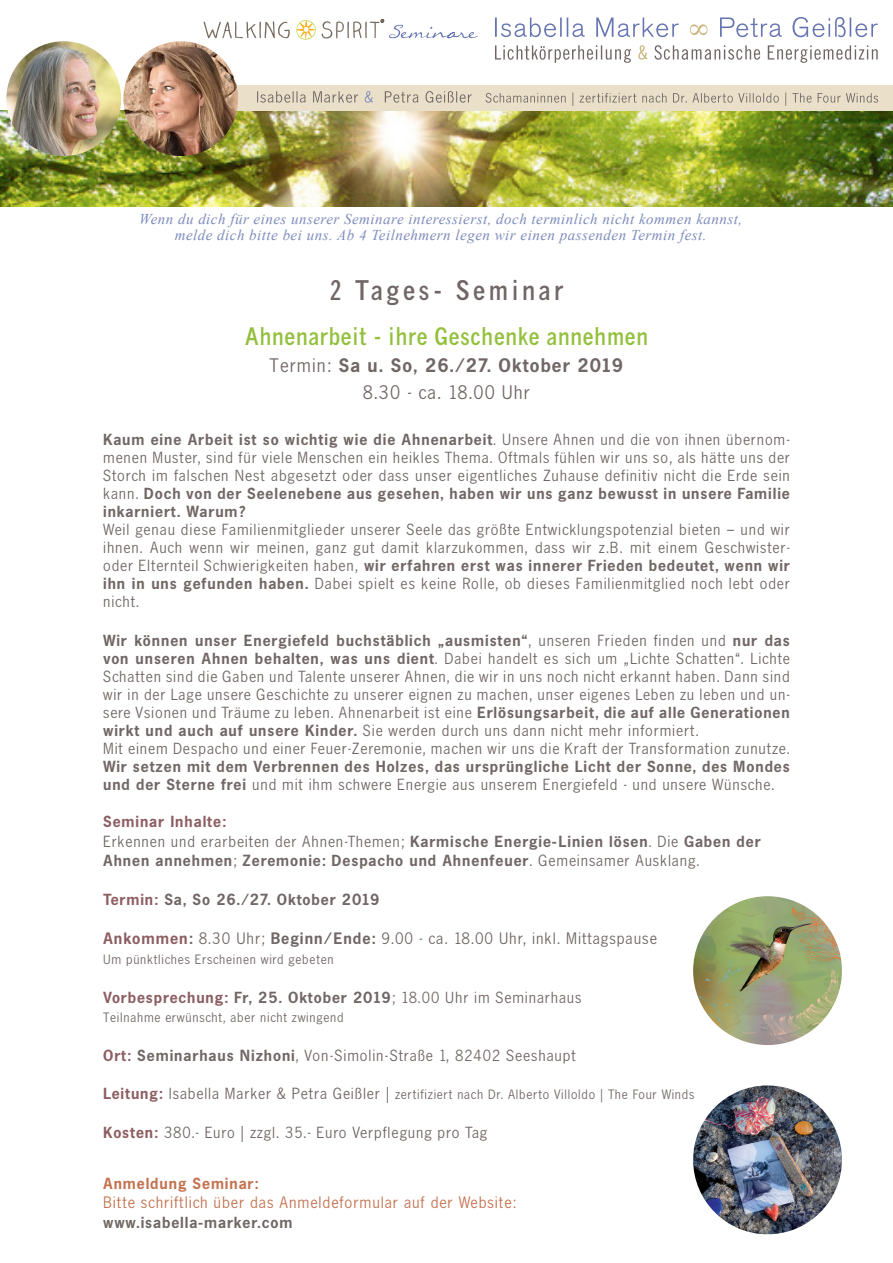
<style>
.page{position:relative;width:893px;height:1263px;background:#fff}
.page>*{position:absolute;margin:0;border:0;box-sizing:border-box;transform-origin:0 0}
.t1{font:700 condensed 27px "News Gothic";letter-spacing:.135em;color:#706665}
.t2{font:700 condensed 24px "News Gothic";letter-spacing:.035em;color:#93c03d}
.t3{font:700 19.5px/27px "News Gothic BQ";letter-spacing:.055em;color:#706665;text-align:center}
.t4{font:16.5px "News Gothic BQ";letter-spacing:.055em;color:#706665}
.t5{font:16.5px "News Gothic BQ";letter-spacing:.055em;color:#c3714e}
.t6{font:16.05px/18px "News Gothic BQ";letter-spacing:.055em;color:#706665;text-align:justify}
.t7{font:700 16.05px/19.5px "News Gothic BQ";letter-spacing:.055em;color:#706665}
.t8{font:700 16.05px "News Gothic BQ";letter-spacing:.055em;color:#c3714e}
.t9{font:italic 15px/15.8px "Times New Roman";letter-spacing:.035em;color:#7e8bbb;text-align:center}
.t10{font:13.5px "News Gothic BQ";letter-spacing:.055em;color:#706665}
.s1{font-weight:400}
.s2{font-weight:700}
.s3{color:#8c5d61}
.s4{font-weight:700;color:#8c5d61}
.s5{font-weight:700;font-size:16.05px;color:#8c5d61}
.s6{font-size:16.05px}
</style>
<div class="page">
<img style="left:693px;top:896px;width:149px;height:149px;border-radius:74px">
<img style="left:0;top:111px;width:893px;height:95px">
<div style="left:172px;top:85px;width:721px;height:26px;background:#eae0c9"></div>
<img style="left:6px;top:41px;width:115px;height:115px;border-radius:57px">
<img style="left:123px;top:41px;width:115px;height:115px;border-radius:57px">
<svg style="left:654px;top:45px;width:224px;height:18px"></svg>
<svg style="left:638px;top:45px;width:9px;height:15px"></svg>
<svg style="left:495px;top:45px;width:136px;height:18px"></svg>
<svg style="left:204px;top:21px;width:86px;height:17px"></svg>
<svg style="left:296px;top:20px;width:20px;height:20px"></svg>
<svg style="left:322px;top:19px;width:155px;height:19px"></svg>
<svg style="left:720px;top:17px;width:158px;height:20px"></svg>
<svg style="left:690px;top:24px;width:17px;height:11px"></svg>
<svg style="left:495px;top:17px;width:184px;height:20px"></svg>
<svg style="left:385px;top:91px;width:493px;height:15px"></svg>
<svg style="left:365px;top:91px;width:8px;height:12px"></svg>
<svg style="left:257px;top:91px;width:101px;height:12px"></svg>
<img style="left:693px;top:1085px;width:149px;height:149px;border-radius:74px">
<p class="t9" style="left:139px;top:211px;width:605px">Wenn du dich für eines unserer Seminare interessierst, doch terminlich nicht kommen kannst, melde dich bitte bei uns. Ab 4 Teilnehmern legen wir einen passenden Termin fest.</p>
<h1 class="t1" style="left:330px;top:273px;width:235px">2 Tages- Seminar</h1>
<h2 class="t2" style="left:245px;top:321px;width:404px">Ahnenarbeit - ihre Geschenke annehmen</h2>
<p class="t3" style="left:270px;top:352px;width:355px"><span class="s1">Termin:</span> Sa u. So, 26./27. Oktober 2019<br><span class="s1">8.30 - ca. 18.00 Uhr</span></p>
<p class="t6" style="left:103px;top:430px;width:688px"><span class="s2">Kaum eine Arbeit ist so wichtig wie die Ahnenarbeit</span>. Unsere Ahnen und die von ihnen übernom&shy;menen Muster, sind für viele Menschen ein heikles Thema. Oftmals fühlen wir uns so, als hätte uns der Storch im falschen Nest abgesetzt oder dass unser eigentliches Zuhause definitiv nicht die Erde sein kann. <span class="s2">Doch von der Seelenebene aus gesehen, haben wir uns ganz bewusst in unsere Familie inkarniert. Warum?</span></p>
<p class="t6" style="left:103px;top:520px;width:688px">Weil genau diese Familienmitglieder unserer Seele das größte Entwicklungspotenzial bieten – und wir ihnen. Auch wenn wir meinen, ganz gut damit klarzukommen, dass wir z.B. mit einem Geschwister&shy;oder Elternteil Schwierigkeiten haben, <span class="s2">wir erfahren erst was innerer Frieden bedeutet, wenn wir ihn in uns gefunden haben.</span> Dabei spielt es keine Rolle, ob dieses Familienmitglied noch lebt oder nicht.</p>
<p class="t6" style="left:103px;top:631px;width:688px;text-align:left"><span class="s2">Wir können unser Energiefeld buchstäblich „ausmisten“</span>, unseren Frieden finden und <span class="s2">nur das von unseren Ahnen behalten, was uns dient</span>. Dabei handelt es sich um „Lichte Schatten“. Lichte Schatten sind die Gaben und Talente unserer Ahnen, die wir in uns noch nicht erkannt haben. Dann sind wir in der Lage unsere Geschichte zu unserer eignen zu machen, unser eigenes Leben zu leben und un&shy;sere Vsionen und Träume zu leben. Ahnenarbeit ist eine <span class="s2">Erlösungsarbeit, die auf alle Generationen wirkt und auch auf unsere Kinder.</span> Sie werden durch uns dann nicht mehr informiert.<br>Mit einem Despacho und einer Feuer-Zeremonie, machen wir uns die Kraft der Transformation zunutze.</p>
<p class="t7" style="left:103px;top:757px;width:688px;line-height:18px">Wir setzen mit dem Verbrennen des Holzes, das ursprüngliche Licht der Sonne, des Mondes und der Sterne frei <span class="s1">und mit ihm schwere Energie aus unserem Energiefeld - und unsere Wünsche.</span></p>
<p class="t7" style="left:103px;top:812px;width:659px"><span class="s3">Seminar Inhalte:<br></span><span class="s1">Erkennen und erarbeiten der Ahnen-Themen;</span> Karmische Energie-Linien lösen<span class="s1">. Die</span> Gaben der<br>Ahnen annehmen<span class="s1">;</span> Zeremonie: Despacho und Ahnenfeuer<span class="s1">. Gemeinsamer Ausklang.</span></p>
<p class="t7" style="left:103px;top:890px;width:278px"><span class="s3">Termin:</span> Sa, So 26./27. Oktober 2019</p>
<p class="t4" style="left:103px;top:929px;width:555px"><span class="s4">Ankommen</span><span class="s2">:</span> 8.30 Uhr; <span class="s2">Beginn/Ende:</span> 9.00 - ca. 18.00 Uhr, inkl. Mittagspause</p>
<p class="t10" style="left:103px;top:951px;width:232px">Um pünktliches Erscheinen wird gebeten</p>
<p class="t6" style="left:103px;top:988px;width:480px"><span class="s4">Vorbesprechung:</span> <span class="s2">Fr, 25. Oktober 2019</span>; 18.00 Uhr im Seminarhaus</p>
<p class="t10" style="left:103px;top:1010px;width:242px">Teilnahme erwünscht, aber nicht zwingend</p>
<p class="t6" style="left:103px;top:1047px;width:474px"><span class="s4">Ort:</span> <span class="s2">Seminarhaus Nizhoni</span>, Von-Simolin-Straße 1, 82402 Seeshaupt</p>
<p class="t10" style="left:103px;top:1086px;width:593px"><span class="s5">Leitung:</span> <span class="s6">Isabella Marker &amp; Petra Geißler |</span> zertifiziert nach Dr. Alberto Villoldo | The Four Winds</p>
<p class="t6" style="left:103px;top:1123px;width:386px"><span class="s4">Kosten:</span> 380.- Euro | zzgl. 35.- Euro Verpflegung pro Tag</p>
<p class="t8" style="left:103px;top:1174px;width:157px">Anmeldung Seminar:</p>
<p class="t5" style="left:103px;top:1193px;width:415px">Bitte schriftlich über das Anmeldeformular auf der Website:</p>
<p class="t7" style="left:103px;top:1213px;width:191px">www.isabella-marker.com</p>
</div>
